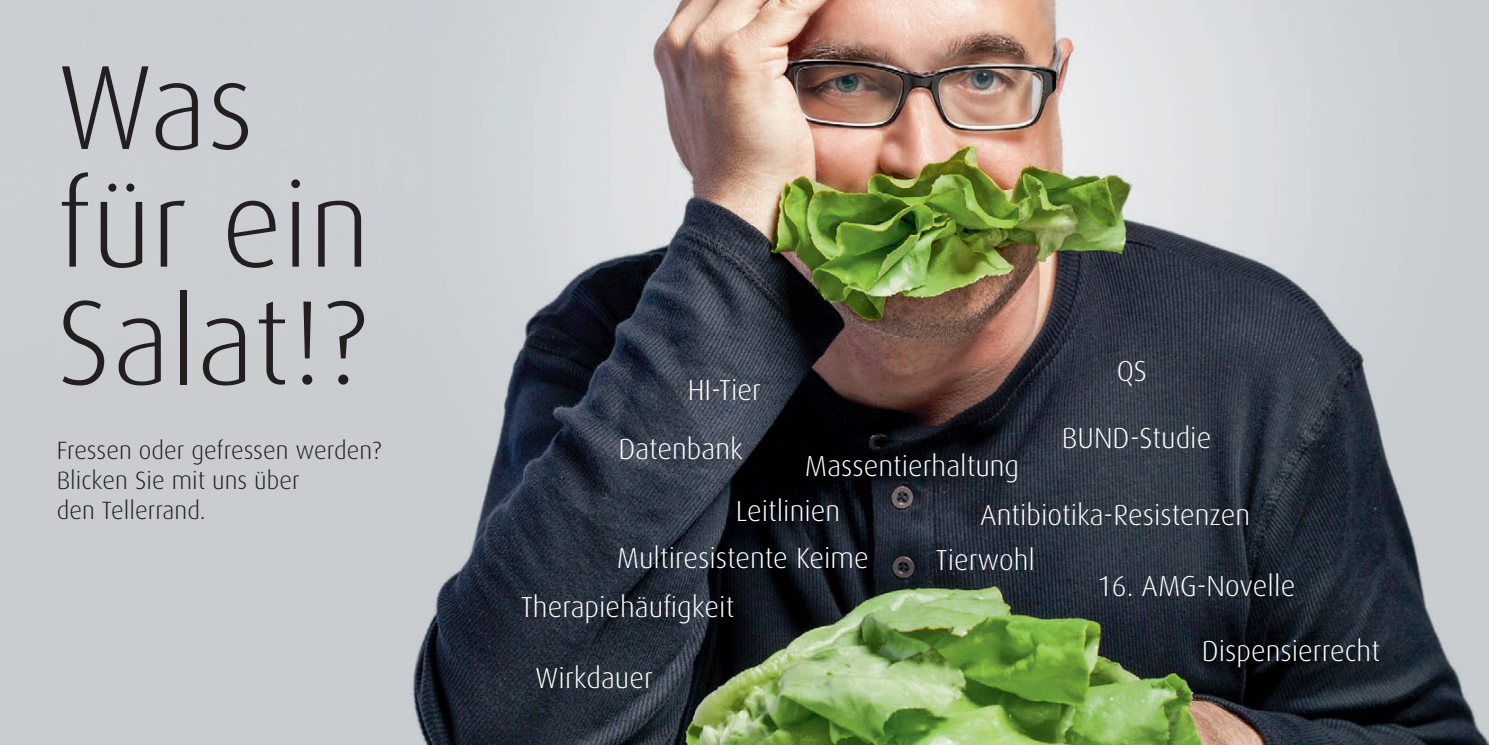
<style>
.page{position:relative;width:1489px;height:745px;background:#fff}
.page>*{position:absolute;margin:0;border:0;box-sizing:border-box;transform-origin:0 0}
.t1{font:300 120px/117.5px "Dax Pro";color:#231f20}
.t2{font:300 29px "Dax Pro";color:#fff}
.t3{font:300 25px/30px "Dax Pro";color:#231f20}
</style>
<div class="page">
<img style="left:0;top:0;width:1488px;height:744px">
<h1 class="t1" style="left:57px;top:45px;width:315px">Was für ein<br>Salat!?</h1>
<p class="t3" style="left:57px;top:435px;width:326px">Fressen oder gefressen werden?<br>Blicken Sie mit uns über<br>den Tellerrand.</p>
<p class="t2" style="left:687px;top:371px;width:75px">HI-Tier</p>
<p class="t2" style="left:618px;top:430px;width:126px">Datenbank</p>
<p class="t2" style="left:804px;top:448px;width:216px">Massentierhaltung</p>
<p class="t2" style="left:1116px;top:352px;width:32px">QS</p>
<p class="t2" style="left:1061px;top:419px;width:151px">BUND-Studie</p>
<p class="t2" style="left:735px;top:492px;width:106px">Leitlinien</p>
<p class="t2" style="left:980px;top:496px;width:271px">Antibiotika-Resistenzen</p>
<p class="t2" style="left:617px;top:539px;width:253px">Multiresistente Keime</p>
<p class="t2" style="left:935px;top:542px;width:100px">Tierwohl</p>
<p class="t2" style="left:521px;top:588px;width:215px">Therapiehäufigkeit</p>
<p class="t2" style="left:535px;top:659px;width:119px">Wirkdauer</p>
<p class="t2" style="left:1097px;top:567px;width:200px">16. AMG-Novelle</p>
<p class="t2" style="left:1201px;top:632px;width:180px">Dispensierrecht</p>
</div>
